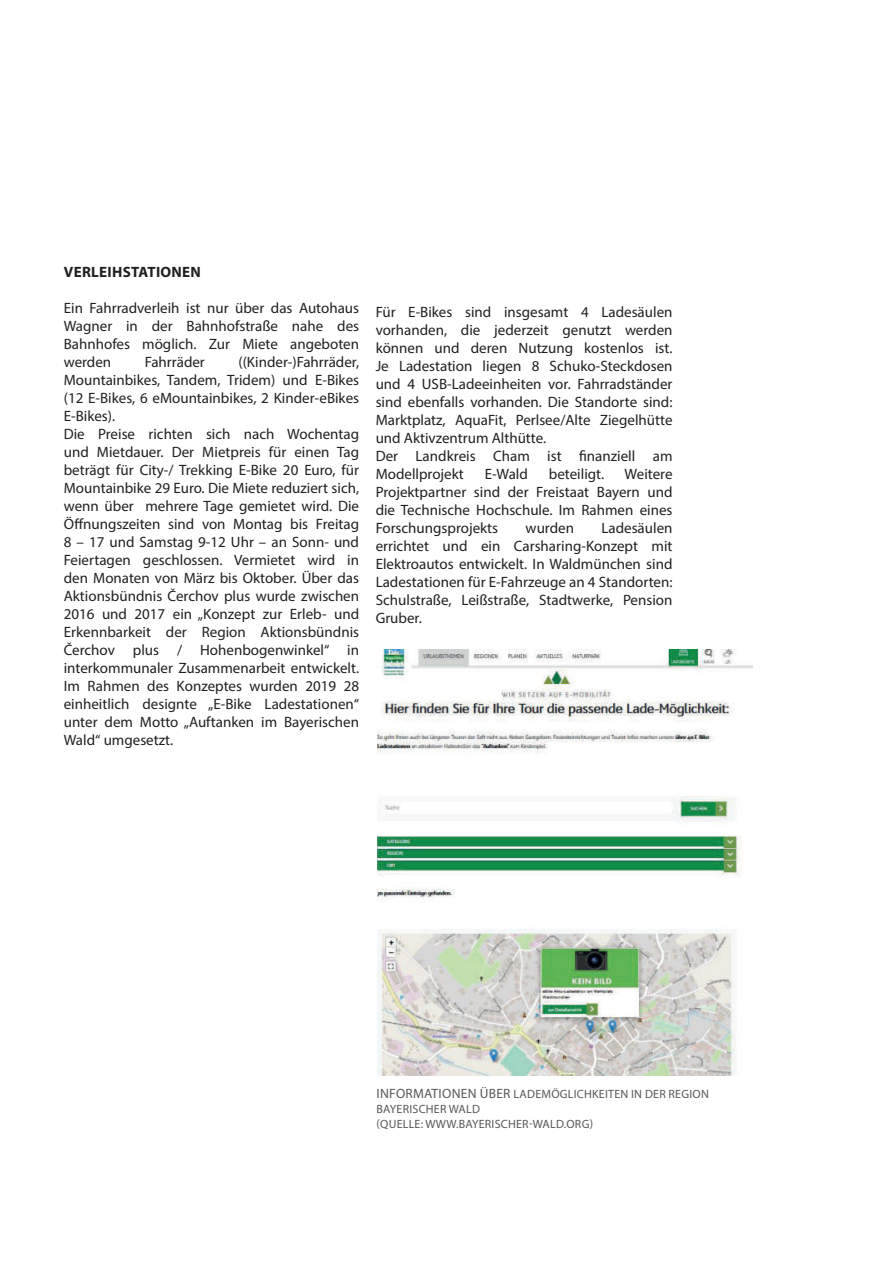
<style>
.page{position:relative;width:893px;height:1263px;background:#fff}
.page>*{position:absolute;margin:0;border:0;box-sizing:border-box;transform-origin:0 0}
.t1{font:15px/18px "Myriad Pro";color:#231f20;text-align:justify}
.t2{font:700 15px "Myriad Pro";letter-spacing:.02em;color:#231f20}
.t3{font:12px/15px "Myriad Pro";letter-spacing:.02em;color:#57585a}
.s1{font-size:13.5px}
</style>
<div class="page">
<img style="left:377px;top:649px;width:376px;height:427px">
<p class="t2" style="left:64px;top:264px;width:139px">VERLEIHSTATIONEN</p>
<p class="t1" style="left:64px;top:299px;width:297px">Ein Fahrradverleih ist nur über das Autohaus Wagner in der Bahnhofstraße nahe des Bahnhofes möglich. Zur Miete angeboten werden</p>
<p class="t1" style="left:64px;top:353px;width:297px;text-align:left;text-indent:175px">((Kinder-)Fahrräder, Mountainbikes, Tandem, Tridem) und E-Bikes (12 E-Bikes, 6 eMountainbikes, 2 Kinder-eBikes E-Bikes).<br>Die Preise richten sich nach Wochentag und Mietdauer. Der Mietpreis für einen Tag beträgt für City-/ Trekking E-Bike 20 Euro, für Mountainbike 29 Euro. Die Miete reduziert sich, wenn über mehrere Tage gemietet wird. Die Öffnungszeiten sind von Montag bis Freitag 8 – 17 und Samstag 9-12 Uhr – an Sonn- und Feiertagen geschlossen. Vermietet wird in den Monaten von März bis Oktober. Über das Aktionsbündnis Čerchov plus wurde zwischen 2016 und 2017 ein „Konzept zur Erleb- und Erkennbarkeit der Region Aktionsbündnis Čerchov plus / Hohenbogenwinkel“ in interkommunaler Zusammenarbeit entwickelt.<br>Im Rahmen des Konzeptes wurden 2019 28 einheitlich designte „E-Bike Ladestationen“ unter dem Motto „Auftanken im Bayerischen Wald“ umgesetzt.</p>
<p class="t1" style="left:145px;top:353px;width:62px">Fahrräder</p>
<p class="t1" style="left:376px;top:304px;width:298px;text-align:left">Für E-Bikes sind insgesamt 4 Ladesäulen vorhanden, die jederzeit genutzt werden können und deren Nutzung kostenlos ist.<br>Je Ladestation liegen 8 Schuko-Steckdosen und 4 USB-Ladeeinheiten vor. Fahrradständer sind ebenfalls vorhanden. Die Standorte sind:<br>Marktplatz, AquaFit, Perlsee/Alte Ziegelhütte und Aktivzentrum Althütte.<br>Der Landkreis Cham ist finanziell am Modellprojekt</p>
<p class="t1" style="left:485px;top:466px;width:45px">E-Wald</p>
<p class="t1" style="left:549px;top:466px;width:57px">beteiligt.</p>
<p class="t1" style="left:376px;top:466px;width:298px;text-indent:249px">Weitere Projektpartner sind der Freistaat Bayern und die Technische Hochschule. Im Rahmen eines Forschungsprojekts</p>
<p class="t1" style="left:376px;top:520px;width:298px;text-indent:226px">Ladesäulen errichtet und ein Carsharing-Konzept mit Elektroautos entwickelt. In Waldmünchen sind Ladestationen für E-Fahrzeuge an 4 Standorten:<br>Schulstraße, Leißstraße, Stadtwerke, Pension Gruber.</p>
<p class="t1" style="left:526px;top:520px;width:50px">wurden</p>
<p class="t3" style="left:377px;top:1087px;width:334px"><span class="s1">INFORMATIONEN ÜBER</span> LADEMÖGLICHKEITEN IN DER REGION<br>BAYERISCHER WALD<br>(QUELLE: WWW.BAYERISCHER-WALD.ORG)</p>
</div>
